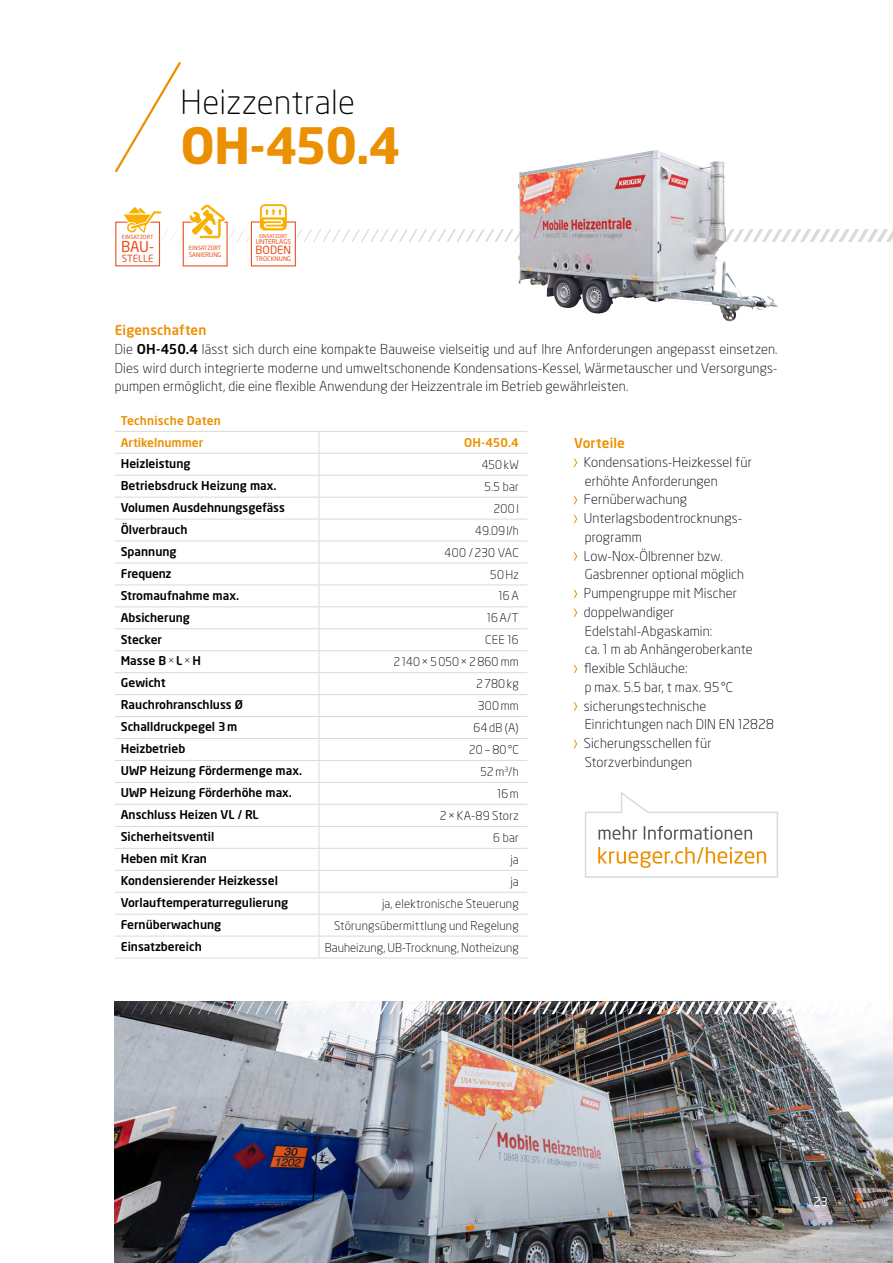
<style>
.page{position:relative;width:893px;height:1263px;background:#fff}
.page>*{position:absolute;margin:0;border:0;box-sizing:border-box;transform-origin:0 0}
.t1{font:700 49.5px "Neo Sans Pro";color:#eb9000}
.t2{font:300 33px "Neo Sans Pro";letter-spacing:.01em;color:#000}
.t3{font:14.85px "Neo Sans Pro";color:#e94e1b}
.t4{font:300 13.5px/18.8px "Neo Sans Pro";letter-spacing:.01em;color:#000}
.t5{font:500 13.5px "Neo Sans Pro";letter-spacing:.01em;color:#eb9000}
.t6{font:500 12px "Neo Sans Pro";color:#000}
.t7{font:300 12px "Neo Sans Pro";letter-spacing:.015em;color:#000}
.t8{font:500 12px/21.9px "Neo Sans Pro";letter-spacing:.005em;color:#eb9000}
.t9{font:12px "Neo Sans Pro";color:#fff}
.t10{font:11.25px "Neo Sans Pro";color:#e94e1b}
.t11{font:9.75px "Neo Sans Pro";color:#e94e1b}
.t12{font:6.6px "Neo Sans Pro";color:#e94e1b}
.t13{font:6.3px "Neo Sans Pro";color:#e94e1b}
.t14{font:6.15px "Neo Sans Pro";color:#e94e1b}
.t15{font:5.85px "Neo Sans Pro";color:#e94e1b}
.t16{font:5.7px "Neo Sans Pro";color:#e94e1b}
.t17{font:5.1px "Neo Sans Pro";color:#e94e1b}
.s1{font-weight:500;color:#eb9000}
.s2{font-weight:500}
.s3{font-weight:300}
</style>
<div class="page">
<hr style="left:319px;top:431px;width:208px;height:1px;background:#dadada">
<hr style="left:115px;top:431px;width:204px;height:1px;background:#dadada">
<hr style="left:115px;top:453px;width:204px;height:1px;background:#dadada">
<hr style="left:115px;top:475px;width:204px;height:1px;background:#dadada">
<hr style="left:115px;top:497px;width:204px;height:1px;background:#dadada">
<hr style="left:115px;top:519px;width:204px;height:1px;background:#dadada">
<hr style="left:115px;top:541px;width:204px;height:1px;background:#dadada">
<hr style="left:115px;top:563px;width:204px;height:1px;background:#dadada">
<hr style="left:115px;top:584px;width:204px;height:1px;background:#dadada">
<hr style="left:115px;top:606px;width:204px;height:1px;background:#dadada">
<hr style="left:115px;top:628px;width:204px;height:1px;background:#dadada">
<hr style="left:115px;top:650px;width:204px;height:1px;background:#dadada">
<hr style="left:115px;top:672px;width:204px;height:1px;background:#dadada">
<hr style="left:115px;top:694px;width:204px;height:1px;background:#dadada">
<hr style="left:115px;top:716px;width:204px;height:1px;background:#dadada">
<hr style="left:115px;top:738px;width:204px;height:1px;background:#dadada">
<hr style="left:115px;top:760px;width:204px;height:1px;background:#dadada">
<hr style="left:115px;top:782px;width:204px;height:1px;background:#dadada">
<hr style="left:115px;top:804px;width:204px;height:1px;background:#dadada">
<hr style="left:115px;top:826px;width:204px;height:1px;background:#dadada">
<hr style="left:115px;top:848px;width:204px;height:1px;background:#dadada">
<hr style="left:115px;top:870px;width:204px;height:1px;background:#dadada">
<hr style="left:115px;top:892px;width:204px;height:1px;background:#dadada">
<hr style="left:115px;top:914px;width:204px;height:1px;background:#dadada">
<hr style="left:115px;top:936px;width:204px;height:1px;background:#dadada">
<svg style="left:319px;top:432px;width:1px;height:526px"></svg>
<hr style="left:115px;top:958px;width:204px;height:1px;background:#dadada">
<hr style="left:319px;top:453px;width:208px;height:1px;background:#dadada">
<hr style="left:319px;top:716px;width:208px;height:1px;background:#dadada">
<hr style="left:319px;top:738px;width:208px;height:1px;background:#dadada">
<hr style="left:319px;top:760px;width:208px;height:1px;background:#dadada">
<hr style="left:319px;top:782px;width:208px;height:1px;background:#dadada">
<hr style="left:319px;top:804px;width:208px;height:1px;background:#dadada">
<hr style="left:319px;top:826px;width:208px;height:1px;background:#dadada">
<hr style="left:319px;top:848px;width:208px;height:1px;background:#dadada">
<hr style="left:319px;top:870px;width:208px;height:1px;background:#dadada">
<hr style="left:319px;top:892px;width:208px;height:1px;background:#dadada">
<hr style="left:319px;top:914px;width:208px;height:1px;background:#dadada">
<hr style="left:319px;top:936px;width:208px;height:1px;background:#dadada">
<hr style="left:319px;top:958px;width:208px;height:1px;background:#dadada">
<hr style="left:319px;top:475px;width:208px;height:1px;background:#dadada">
<hr style="left:319px;top:497px;width:208px;height:1px;background:#dadada">
<hr style="left:319px;top:519px;width:208px;height:1px;background:#dadada">
<hr style="left:319px;top:541px;width:208px;height:1px;background:#dadada">
<hr style="left:319px;top:563px;width:208px;height:1px;background:#dadada">
<hr style="left:319px;top:584px;width:208px;height:1px;background:#dadada">
<hr style="left:319px;top:606px;width:208px;height:1px;background:#dadada">
<hr style="left:319px;top:628px;width:208px;height:1px;background:#dadada">
<hr style="left:319px;top:650px;width:208px;height:1px;background:#dadada">
<hr style="left:319px;top:672px;width:208px;height:1px;background:#dadada">
<hr style="left:319px;top:694px;width:208px;height:1px;background:#dadada">
<svg style="left:115px;top:62px;width:66px;height:111px"></svg>
<svg style="left:585px;top:792px;width:193px;height:86px"></svg>
<svg style="left:574px;top:458px;width:4px;height:9px"></svg>
<svg style="left:574px;top:495px;width:4px;height:10px"></svg>
<svg style="left:574px;top:514px;width:4px;height:10px"></svg>
<svg style="left:574px;top:552px;width:4px;height:9px"></svg>
<svg style="left:574px;top:589px;width:4px;height:10px"></svg>
<svg style="left:574px;top:608px;width:4px;height:9px"></svg>
<svg style="left:574px;top:664px;width:4px;height:10px"></svg>
<svg style="left:574px;top:702px;width:4px;height:9px"></svg>
<svg style="left:574px;top:739px;width:4px;height:10px"></svg>
<img style="left:115px;top:1001px;width:778px;height:262px">
<img style="left:518px;top:150px;width:139px;height:149px">
<div style="left:259px;top:203px;width:29px;height:28px;border:4px solid #fff;border-radius:4px"></div>
<div style="left:251px;top:221px;width:45px;height:45px;border:1px solid #e94e1b"></div>
<div style="left:260px;top:204px;width:27px;height:26px;border:2px solid #f9b000;border-radius:4px"></div>
<svg style="left:122px;top:205px;width:771px;height:37px"></svg>
<img style="left:122px;top:1001px;width:771px;height:13px">
<p class="t16" style="left:122px;top:233px;width:33px">EINSATZORT</p>
<p class="t3" style="left:121px;top:238px;width:34px">BAU-</p>
<p class="t11" style="left:122px;top:252px;width:33px">STELLE</p>
<h2 class="t2" style="left:181px;top:82px;width:176px">Heizzentrale</h2>
<h1 class="t1" style="left:181px;top:114px;width:221px">OH-450.4</h1>
<p class="t15" style="left:189px;top:245px;width:34px">EINSATZORT</p>
<p class="t14" style="left:189px;top:251px;width:34px">SANIERUNG</p>
<p class="t17" style="left:259px;top:233px;width:30px">EINSATZORT</p>
<p class="t12" style="left:256px;top:238px;width:37px">UNTERLAGS</p>
<p class="t10" style="left:256px;top:243px;width:37px">BODEN</p>
<p class="t13" style="left:256px;top:255px;width:37px">TROCKNUNG</p>
<p class="t4" style="left:115px;top:321px;width:664px"><span class="s1">Eigenschaften<br></span>Die <span class="s2">OH-450.4</span> lässt sich durch eine kompakte Bauweise vielseitig und auf Ihre Anforderungen angepasst einsetzen.<br>Dies wird durch integrierte moderne und umweltschonende Kondensations-Kessel, Wärmetauscher und Versorgungs&shy;pumpen ermöglicht, die eine flexible Anwendung der Heizzentrale im Betrieb gewährleisten.</p>
<p class="t8" style="left:121px;top:409px;width:102px">Technische Daten<br>Artikelnummer</p>
<p class="t8" style="left:464px;top:431px;width:56px">OH-450.4</p>
<p class="t6" style="left:121px;top:456px;width:71px">Heizleistung</p>
<p class="t7" style="left:482px;top:457px;width:39px">450kW</p>
<p class="t6" style="left:121px;top:478px;width:157px">Betriebsdruck Heizung max.</p>
<p class="t7" style="left:484px;top:479px;width:36px">5.5 bar</p>
<p class="t6" style="left:121px;top:500px;width:166px">Volumen Ausdehnungsgefäss</p>
<p class="t7" style="left:494px;top:501px;width:27px">200l</p>
<p class="t6" style="left:121px;top:522px;width:68px">Ölverbrauch</p>
<p class="t7" style="left:475px;top:523px;width:45px">49.09l/h</p>
<p class="t6" style="left:121px;top:544px;width:57px">Spannung</p>
<p class="t7" style="left:445px;top:545px;width:76px">400 /230 VAC</p>
<p class="t6" style="left:121px;top:566px;width:52px">Frequenz</p>
<p class="t7" style="left:490px;top:567px;width:30px">50Hz</p>
<p class="t6" style="left:121px;top:588px;width:120px">Stromaufnahme max.</p>
<p class="t7" style="left:498px;top:589px;width:22px">16A</p>
<p class="t6" style="left:121px;top:609px;width:71px">Absicherung</p>
<p class="t7" style="left:487px;top:611px;width:34px">16A/T</p>
<p class="t6" style="left:121px;top:631px;width:43px">Stecker</p>
<p class="t7" style="left:485px;top:633px;width:35px">CEE 16</p>
<p class="t6" style="left:121px;top:653px;width:82px">Masse B<span class="s3">×</span>L<span class="s3">×</span>H</p>
<p class="t7" style="left:393px;top:655px;width:127px">2140×5050×2860 mm</p>
<p class="t6" style="left:121px;top:675px;width:46px">Gewicht</p>
<p class="t7" style="left:476px;top:677px;width:44px">2780kg</p>
<p class="t6" style="left:121px;top:697px;width:124px">Rauchrohranschluss Ø</p>
<p class="t7" style="left:478px;top:699px;width:42px">300mm</p>
<p class="t6" style="left:121px;top:719px;width:118px">Schalldruckpegel 3m</p>
<p class="t7" style="left:473px;top:720px;width:47px">64dB (A)</p>
<p class="t6" style="left:121px;top:741px;width:66px">Heizbetrieb</p>
<p class="t7" style="left:469px;top:742px;width:51px">20 – 80°C</p>
<p class="t6" style="left:121px;top:763px;width:183px">UWP Heizung Fördermenge max.</p>
<p class="t7" style="left:480px;top:764px;width:40px">52m<sup>3</sup>/h</p>
<p class="t6" style="left:121px;top:785px;width:173px">UWP Heizung Förderhöhe max.</p>
<p class="t7" style="left:497px;top:786px;width:23px">16m</p>
<p class="t6" style="left:121px;top:807px;width:139px">Anschluss Heizen VL / RL</p>
<p class="t7" style="left:440px;top:808px;width:80px">2×KA-89 Storz</p>
<p class="t6" style="left:121px;top:829px;width:95px">Sicherheitsventil</p>
<p class="t7" style="left:493px;top:830px;width:27px">6 bar</p>
<p class="t6" style="left:121px;top:851px;width:88px">Heben mit Kran</p>
<p class="t7" style="left:510px;top:852px;width:10px">ja</p>
<p class="t6" style="left:121px;top:873px;width:159px">Kondensierender Heizkessel</p>
<p class="t7" style="left:510px;top:874px;width:10px">ja</p>
<p class="t6" style="left:121px;top:895px;width:169px">Vorlauftemperaturregulierung</p>
<p class="t7" style="left:382px;top:896px;width:138px">ja, elektronische Steuerung</p>
<p class="t6" style="left:121px;top:917px;width:102px">Fernüberwachung</p>
<p class="t7" style="left:334px;top:918px;width:186px">Störungsübermittlung und Regelung</p>
<p class="t6" style="left:121px;top:939px;width:82px">Einsatzbereich</p>
<p class="t7" style="left:325px;top:940px;width:195px">Bauheizung, UB-Trocknung, Notheizung</p>
<p class="t5" style="left:574px;top:435px;width:52px">Vorteile</p>
<p class="t4" style="left:584px;top:452px;width:192px">Kondensations-Heizkessel für erhöhte Anforderungen<br>Fernüberwachung<br>Unterlagsbodentrocknungs&shy;programm<br>Low-Nox-Ölbrenner bzw.<br>Gasbrenner optional möglich<br>Pumpengruppe mit Mischer doppelwandiger<br>Edelstahl-Abgaskamin:<br>ca. 1 m ab Anhängeroberkante flexible Schläuche:<br>p max. 5.5 bar, t max. 95°C sicherungstechnische<br>Einrichtungen nach DIN EN 12828<br>Sicherungsschellen für<br>Storzverbindungen</p>
<p class="t9" style="left:813px;top:1194px;width:16px">23</p>
</div>
